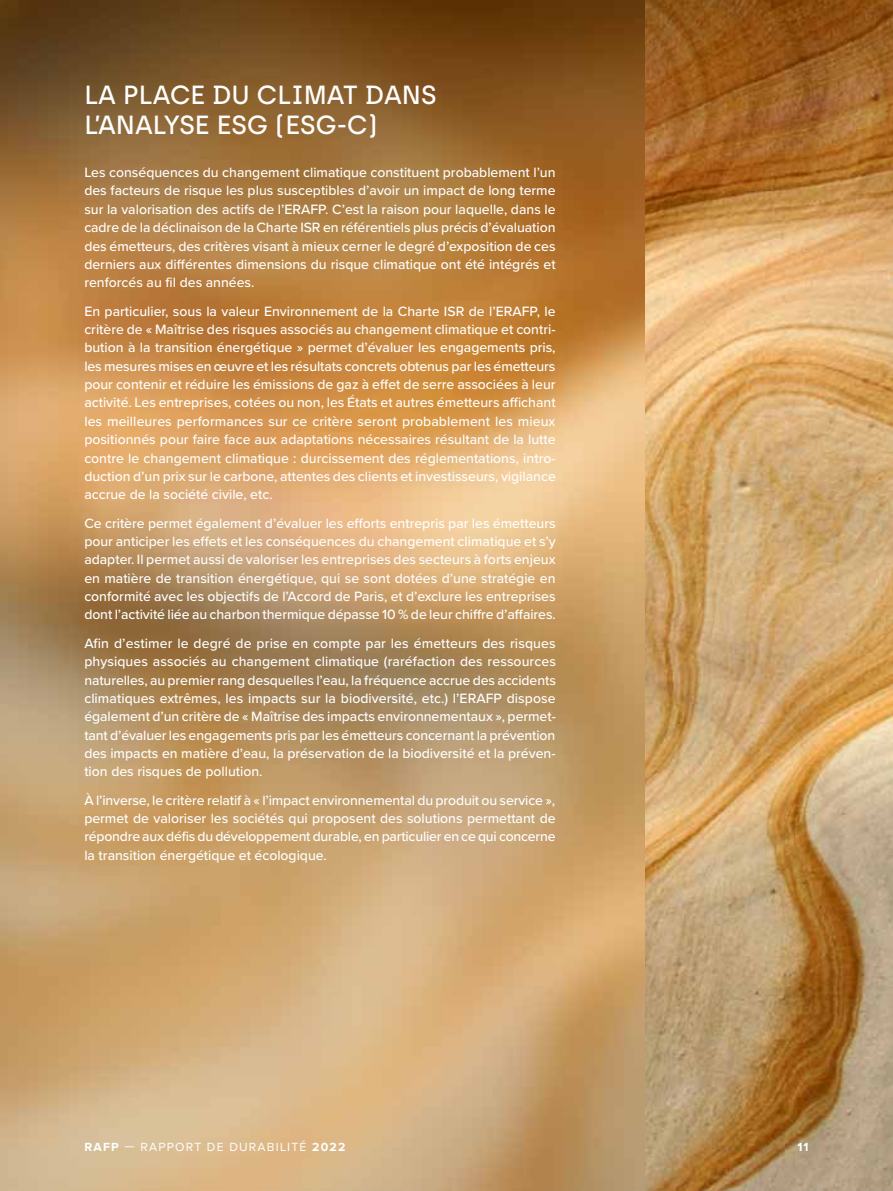
<style>
.page{position:relative;width:893px;height:1191px;background:#fff}
.page>*{position:absolute;margin:0;border:0;box-sizing:border-box;transform-origin:0 0}
.t1{font:500 26.25px/29.8px "Archia";color:#fff}
.t2{font:500 14px/18.4px "Proxima Nova";color:#fff;text-align:justify}
.t3{font:12.25px "Proxima Nova";letter-spacing:.1em;color:#fff}
.t4{font:700 12.25px "Proxima Nova";color:#fff}
.s1{font-weight:700}
</style>
<div class="page">
<img style="left:645px;top:0;width:248px;height:1191px">
<img style="left:0;top:0;width:645px;height:1191px">
<h1 class="t1" style="left:84px;top:80px;width:354px">LA PLACE DU CLIMAT DANS<br>L’ANALYSE ESG (ESG-C)</h1>
<p class="t2" style="left:84px;top:163px;width:473px">Les conséquences du changement climatique constituent probablement l’un des facteurs de risque les plus susceptibles d’avoir un impact de long terme sur la valorisation des actifs de l’ERAFP. C’est la raison pour laquelle, dans le cadre de la déclinaison de la Charte ISR en référentiels plus précis d’évaluation des émetteurs, des critères visant à mieux cerner le degré d’exposition de ces derniers aux différentes dimensions du risque climatique ont été intégrés et renforcés au fil des années.</p>
<p class="t2" style="left:84px;top:301px;width:473px">En particulier, sous la valeur Environnement de la Charte ISR de l’ERAFP, le critère de « Maîtrise des risques associés au changement climatique et contri&shy;bution à la transition énergétique » permet d’évaluer les engagements pris, les mesures mises en œuvre et les résultats concrets obtenus par les émetteurs pour contenir et réduire les émissions de gaz à effet de serre associées à leur activité. Les entreprises, cotées ou non, les États et autres émetteurs affichant les meilleures performances sur ce critère seront probablement les mieux positionnés pour faire face aux adaptations nécessaires résultant de la lutte contre le changement climatique : durcissement des réglementations, intro&shy;duction d’un prix sur le carbone, attentes des clients et investisseurs, vigilance accrue de la société civile, etc.</p>
<p class="t2" style="left:84px;top:513px;width:473px">Ce critère permet également d’évaluer les efforts entrepris par les émetteurs pour anticiper les effets et les conséquences du changement climatique et s’y adapter. Il permet aussi de valoriser les entreprises des secteurs à forts enjeux en matière de transition énergétique, qui se sont dotées d’une stratégie en conformité avec les objectifs de l’Accord de Paris, et d’exclure les entreprises dont l’activité liée au charbon thermique dépasse 10 % de leur chiffre d’affaires.</p>
<p class="t2" style="left:84px;top:633px;width:473px">Afin d’estimer le degré de prise en compte par les émetteurs des risques physiques associés au changement climatique (raréfaction des ressources naturelles, au premier rang desquelles l’eau, la fréquence accrue des accidents climatiques extrêmes, les impacts sur la biodiversité, etc.) l’ERAFP dispose également d’un critère de « Maîtrise des impacts environnementaux », permet&shy;tant d’évaluer les engagements pris par les émetteurs concernant la prévention des impacts en matière d’eau, la préservation de la biodiversité et la préven&shy;tion des risques de pollution.</p>
<p class="t2" style="left:84px;top:790px;width:473px">À l’inverse, le critère relatif à « l’impact environnemental du produit ou service », permet de valoriser les sociétés qui proposent des solutions permettant de répondre aux défis du développement durable, en particulier en ce qui concerne la transition énergétique et écologique.</p>
<p class="t3" style="left:84px;top:1141px;width:263px"><span class="s1">RAFP</span> — RAPPORT DE DURABILITÉ <span class="s1">2022</span></p>
<p class="t4" style="left:797px;top:1141px;width:13px">11</p>
</div>
